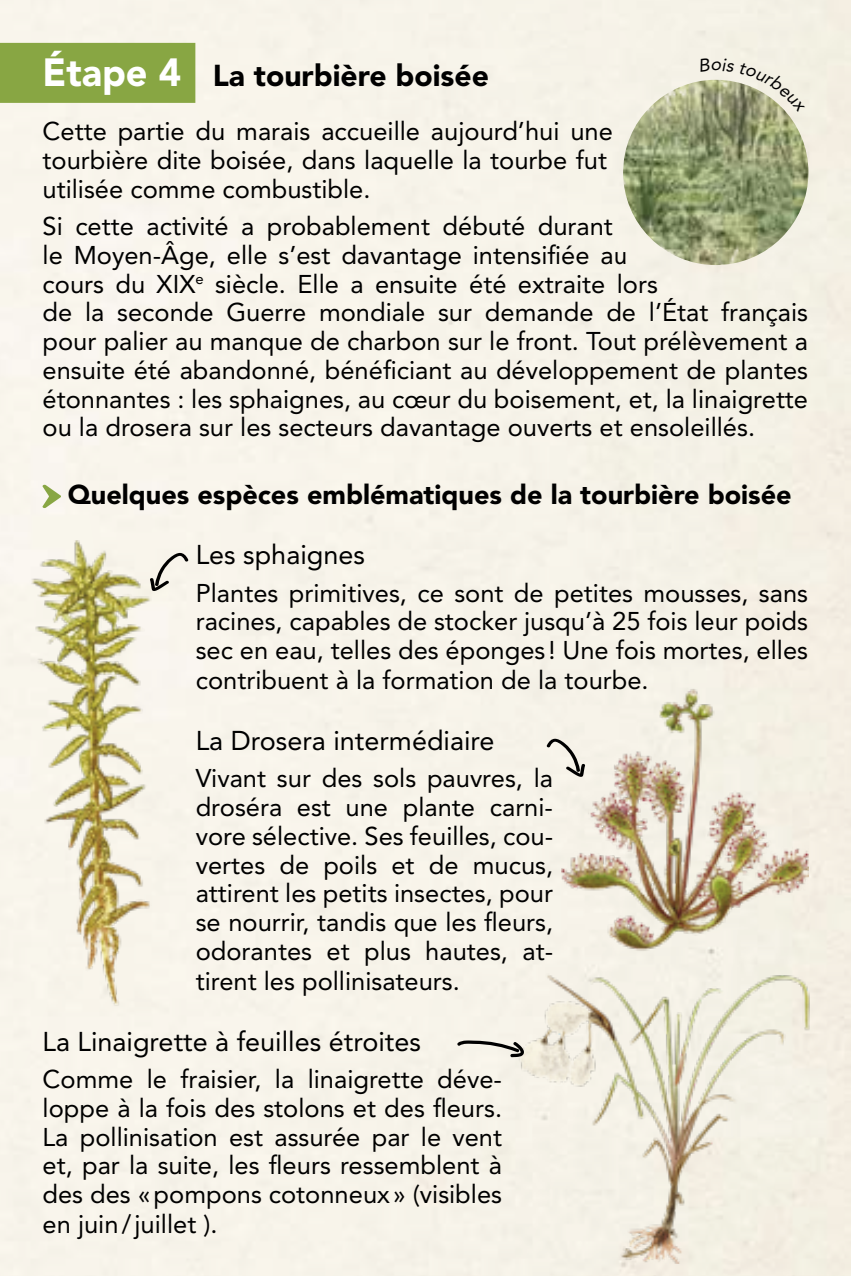
<style>
.page{position:relative;width:851px;height:1276px;background:#fff}
.page>*{position:absolute;margin:0;border:0;box-sizing:border-box;transform-origin:0 0}
.t1{font:900 30px "Avenir LT Std";color:#000}
.t2{font:27px "Avenir LT Std";color:#000}
.t3{font:900 27px "Avenir LT Std";color:#000}
.t4{font:25.5px/29.1px "Avenir LT Std";color:#000;text-align:justify}
.s1{font-size:39px;color:#fff}
</style>
<div class="page">
<div style="left:0;top:0;width:850px;height:1276px;background:#f7f4ea"></div>
<div style="left:0;top:43px;width:195px;height:60px;background:#88a643"></div>
<svg style="left:42px;top:484px;width:19px;height:25px"></svg>
<img style="left:29px;top:540px;width:130px;height:471px">
<img style="left:515px;top:967px;width:302px;height:296px">
<img style="left:561px;top:683px;width:247px;height:272px">
<svg style="left:150px;top:553px;width:38px;height:38px"></svg>
<svg style="left:546px;top:739px;width:39px;height:38px"></svg>
<svg style="left:457px;top:1040px;width:67px;height:17px"></svg>
<img style="left:623px;top:80px;width:185px;height:185px;border-radius:93px">
<svg style="left:699px;top:58px;width:106px;height:55px;background:#d1d0bb"></svg>
<p class="t1" style="left:43px;top:57px;width:448px"><span class="s1">Étape 4</span> La tourbière boisée</p>
<p class="t4" style="left:43px;top:117px;width:572px;text-align:left">Cette partie du marais accueille aujourd’hui une tourbière dite boisée, dans laquelle la tourbe fut utilisée comme combustible.</p>
<p class="t4" style="left:43px;top:212px;width:767px;text-align:left">Si cette activité a probablement débuté durant<br>le Moyen-Âge, elle s’est davantage intensifiée au<br>cours du XIX<sup>e</sup> siècle. Elle a ensuite été extraite lors<br>de la seconde Guerre mondiale sur demande de l’État français pour palier au manque de charbon sur le front. Tout prélèvement a ensuite été abandonné, bénéficiant au développement de plantes étonnantes : les sphaignes, au cœur du boisement, et, la linaigrette ou la drosera sur les secteurs davantage ouverts et ensoleillés.</p>
<p class="t3" style="left:68px;top:478px;width:725px">Quelques espèces emblématiques de la tourbière boisée</p>
<p class="t2" style="left:196px;top:539px;width:171px">Les sphaignes</p>
<p class="t4" style="left:196px;top:578px;width:613px">Plantes primitives, ce sont de petites mousses, sans racines, capables de stocker jusqu’à 25 fois leur poids sec en eau, telles des éponges ! Une fois mortes, elles contribuent à la formation de la tourbe.</p>
<p class="t2" style="left:196px;top:725px;width:300px">La Drosera intermédiaire</p>
<p class="t4" style="left:196px;top:764px;width:359px">Vivant sur des sols pauvres, la droséra est une plante carni&shy;vore sélective. Ses feuilles, cou&shy;vertes de poils et de mucus, attirent les petits insectes, pour se nourrir, tandis que les fleurs, odorantes et plus hautes, at&shy;tirent les pollinisateurs.</p>
<p class="t2" style="left:43px;top:1025px;width:380px">La Linaigrette à feuilles étroites</p>
<p class="t4" style="left:43px;top:1065px;width:461px">Comme le fraisier, la linaigrette déve&shy;loppe à la fois des stolons et des fleurs.<br>La pollinisation est assurée par le vent et, par la suite, les fleurs ressemblent à des des «pompons cotonneux » (visibles en juin/juillet ).</p>
</div>
